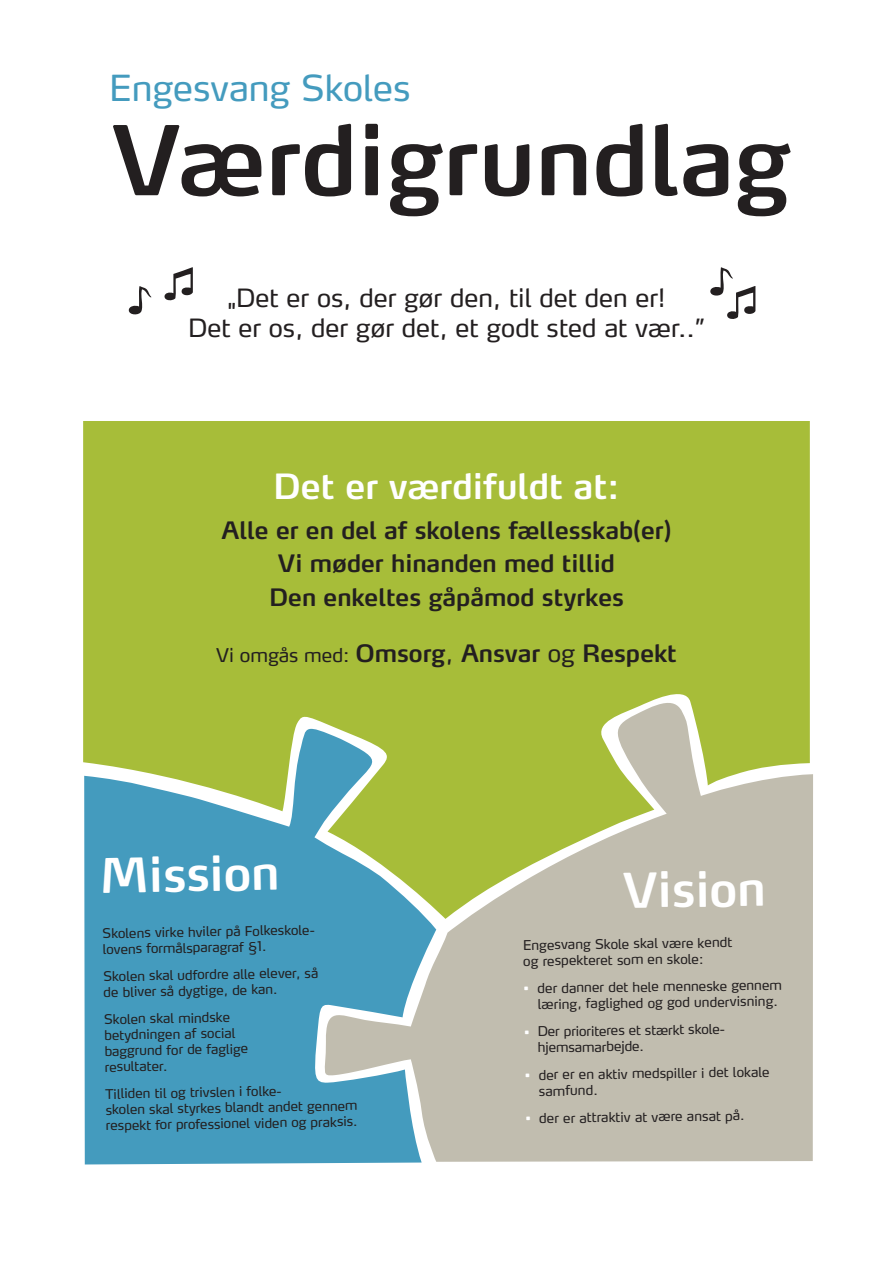
<style>
.page{position:relative;width:893px;height:1263px;background:#fff}
.page>*{position:absolute;margin:0;border:0;box-sizing:border-box;transform-origin:0 0}
.t1{font:600 94.95px "Max LF";color:#231f20}
.t2{font:600 47.55px "Max LF";color:#fff}
.t3{font:600 47.1px "Max LF";color:#fff}
.t4{font:35.55px "Max LF";color:#449bbe}
.t5{font:600 34.5px "Max LF";color:#fff}
.t6{font:24.9px "Max LF";color:#231f20}
.t7{font:600 23.85px "Max LF";color:#231f20}
.t8{font:13.35px/15.9px "Max LF";color:#231f20}
.t9{font:13.2px/15.9px "Max LF";color:#231f20}
.s1{font-weight:400;font-size:18.75px}
.s2{font-weight:400}
.s3{color:#fff}
</style>
<div class="page">
<div style="left:84px;top:919px;width:338px;height:245px;background:#449bbe"></div>
<svg style="left:320px;top:774px;width:493px;height:388px;background:#b1bab4"></svg>
<svg style="left:83px;top:421px;width:727px;height:498px;background:#a2bc5a"></svg>
<svg style="left:710px;top:267px;width:45px;height:52px"></svg>
<svg style="left:164px;top:267px;width:29px;height:34px"></svg>
<svg style="left:129px;top:286px;width:23px;height:29px"></svg>
<p class="t4" style="left:109px;top:65px;width:303px">Engesvang Skoles</p>
<p class="t1" style="left:111px;top:101px;width:681px">Værdigrundlag</p>
<p class="t6" style="left:228px;top:282px;width:439px">„Det er os, der gør den, til det den er!</p>
<p class="t6" style="left:188px;top:312px;width:518px">Det er os, der gør det, et godt sted at vær..”</p>
<p class="t5" style="left:273px;top:464px;width:348px">Det er værdifuldt at:</p>
<p class="t7" style="left:221px;top:515px;width:451px">Alle er en del af skolens fællesskab(er)</p>
<p class="t7" style="left:278px;top:549px;width:339px">Vi møder hinanden med tillid</p>
<p class="t7" style="left:269px;top:582px;width:356px">Den enkeltes gåpåmod styrkes</p>
<p class="t7" style="left:216px;top:638px;width:462px"><span class="s1">Vi omgås med:</span> Omsorg<span class="s2">,</span> Ansvar <span class="s2">og</span> Respekt</p>
<p class="t3" style="left:99px;top:846px;width:181px;rotate:-1deg">Mission</p>
<p class="t9" style="left:102px;top:925px;width:215px;rotate:-1deg">Skolens virke hviler på Folkeskole&shy;lovens formålsparagraf §1.</p>
<p class="t9" style="left:103px;top:968px;width:217px;rotate:-1deg">Skolen skal udfordre alle elever, så de bliver så dygtige, de kan.</p>
<p class="t9" style="left:104px;top:1011px;width:145px;rotate:-1deg">Skolen skal mindske betydningen af social baggrund for de faglige resultater.</p>
<p class="t9" style="left:105px;top:1086px;width:253px;rotate:-1deg">Tilliden til og trivslen i folke-<br>skolen skal styrkes blandt andet gennem respekt for professionel viden og praksis.</p>
<p class="t2" style="left:622px;top:860px;width:144px;rotate:-1deg">Vision</p>
<p class="t8" style="left:523px;top:937px;width:211px;rotate:-1deg">Engesvang Skole skal være kendt og respekteret som en skole:</p>
<p class="t8" style="left:537px;top:980px;width:246px;text-indent:-14px;rotate:-1deg"><span class="s3">•</span> der danner det hele menneske gennem læring, faglighed og god undervisning.</p>
<p class="t8" style="left:537px;top:1023px;width:190px;text-indent:-13px;rotate:-1deg"><span class="s3">•</span> Der prioriteres et stærkt skole&shy;hjemsamarbejde.</p>
<p class="t8" style="left:538px;top:1067px;width:233px;text-indent:-14px;rotate:-1deg"><span class="s3">•</span> der er en aktiv medspiller i det lokale samfund.</p>
<p class="t8" style="left:525px;top:1110px;width:221px;rotate:-1deg"><span class="s3">•</span> der er attraktiv at være ansat på.</p>
</div>
